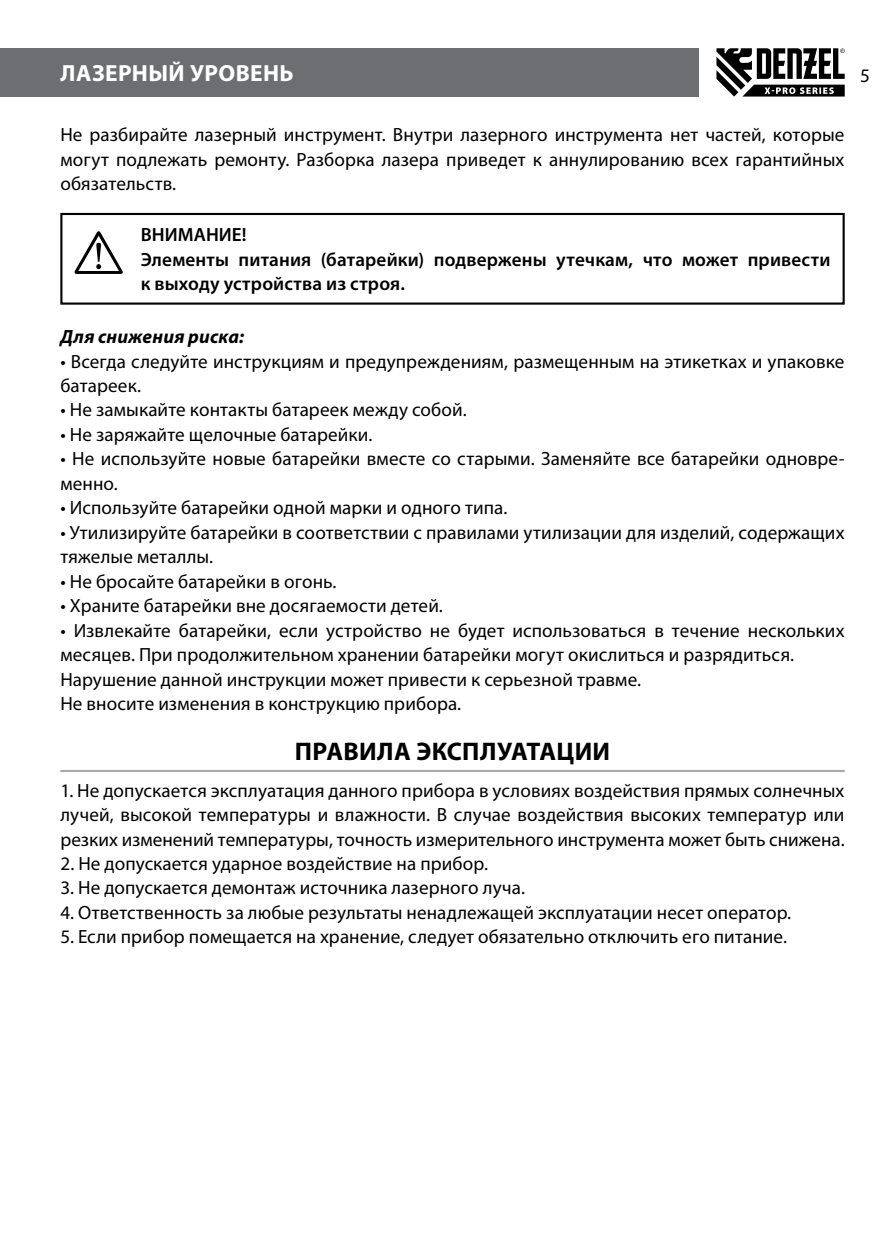
<style>
.page{position:relative;width:893px;height:1259px;background:#fff}
.page>*{position:absolute;margin:0;border:0;box-sizing:border-box;transform-origin:0 0}
.t1{font:700 25.5px "Myriad Pro";letter-spacing:.01em;color:#000}
.t2{font:700 23.4px "Myriad Pro";letter-spacing:.015em;color:#fff}
.t3{font:19.2px/24.6px "Myriad Pro";letter-spacing:.005em;color:#000}
.t4{font:600 19.2px/24.6px "Myriad Pro";letter-spacing:.01em;color:#000}
.t5{font:italic 700 19.2px "Myriad Pro";letter-spacing:.015em;color:#000}
</style>
<div class="page">
<div style="left:0;top:48px;width:698px;height:49px;background:#6d6e71"></div>
<svg style="left:716px;top:48px;width:129px;height:49px"></svg>
<hr style="left:60px;top:770px;width:785px;height:2px;background:#a7a9ac">
<svg style="left:75px;top:231px;width:48px;height:43px"></svg>
<div style="left:60px;top:213px;width:785px;height:92px;border:2px solid #000"></div>
<p class="t2" style="left:61px;top:58px;width:235px">ЛАЗЕРНЫЙ УРОВЕНЬ</p>
<p class="t3" style="left:860px;top:63px;width:11px">5</p>
<p class="t3" style="left:60px;top:122px;width:786px;text-align:justify">Не разбирайте лазерный инструмент. Внутри лазерного инструмента нет частей, которые могут подлежать ремонту. Разборка лазера приведет к аннулированию всех гарантийных обязательств.</p>
<p class="t4" style="left:141px;top:222px;width:691px">ВНИМАНИЕ!<br>Элементы питания (батарейки) подвержены утечкам, что может привести к выходу устройства из строя.</p>
<p class="t5" style="left:60px;top:324px;width:185px">Для снижения риска:</p>
<p class="t3" style="left:60px;top:348px;width:786px">• Всегда следуйте инструкциям и предупреждениям, размещенным на этикетках и упаковке батареек.</p>
<p class="t3" style="left:60px;top:397px;width:408px">• Не замыкайте контакты батареек между собой.</p>
<p class="t3" style="left:60px;top:422px;width:314px">• Не заряжайте щелочные батарейки.</p>
<p class="t3" style="left:60px;top:446px;width:786px">• Не используйте новые батарейки вместе со старыми. Заменяйте все батарейки одновре&shy;менно.</p>
<p class="t3" style="left:60px;top:495px;width:449px">• Используйте батарейки одной марки и одного типа.</p>
<p class="t3" style="left:60px;top:520px;width:786px">• Утилизируйте батарейки в соответствии с правилами утилизации для изделий, содержащих тяжелые металлы.</p>
<p class="t3" style="left:60px;top:569px;width:278px">• Не бросайте батарейки в огонь.</p>
<p class="t3" style="left:60px;top:593px;width:384px">• Храните батарейки вне досягаемости детей.</p>
<p class="t3" style="left:60px;top:618px;width:786px">• Извлекайте батарейки, если устройство не будет использоваться в течение нескольких месяцев. При продолжительном хранении батарейки могут окислиться и разрядиться.<br>Нарушение данной инструкции может привести к серьезной травме.<br>Не вносите изменения в конструкцию прибора.</p>
<h1 class="t1" style="left:295px;top:735px;width:317px">ПРАВИЛА ЭКСПЛУАТАЦИИ</h1>
<p class="t3" style="left:60px;top:777px;width:786px;text-align:justify">1. Не допускается эксплуатация данного прибора в условиях воздействия прямых солнечных лучей, высокой температуры и влажности. В случае воздействия высоких температур или резких изменений температуры, точность измерительного инструмента может быть снижена.</p>
<p class="t3" style="left:60px;top:851px;width:429px">2. Не допускается ударное воздействие на прибор.</p>
<p class="t3" style="left:60px;top:875px;width:466px">3. Не допускается демонтаж источника лазерного луча.</p>
<p class="t3" style="left:60px;top:900px;width:732px">4. Ответственность за любые результаты ненадлежащей эксплуатации несет оператор.</p>
<p class="t3" style="left:60px;top:924px;width:728px">5. Если прибор помещается на хранение, следует обязательно отключить его питание.</p>
</div>
